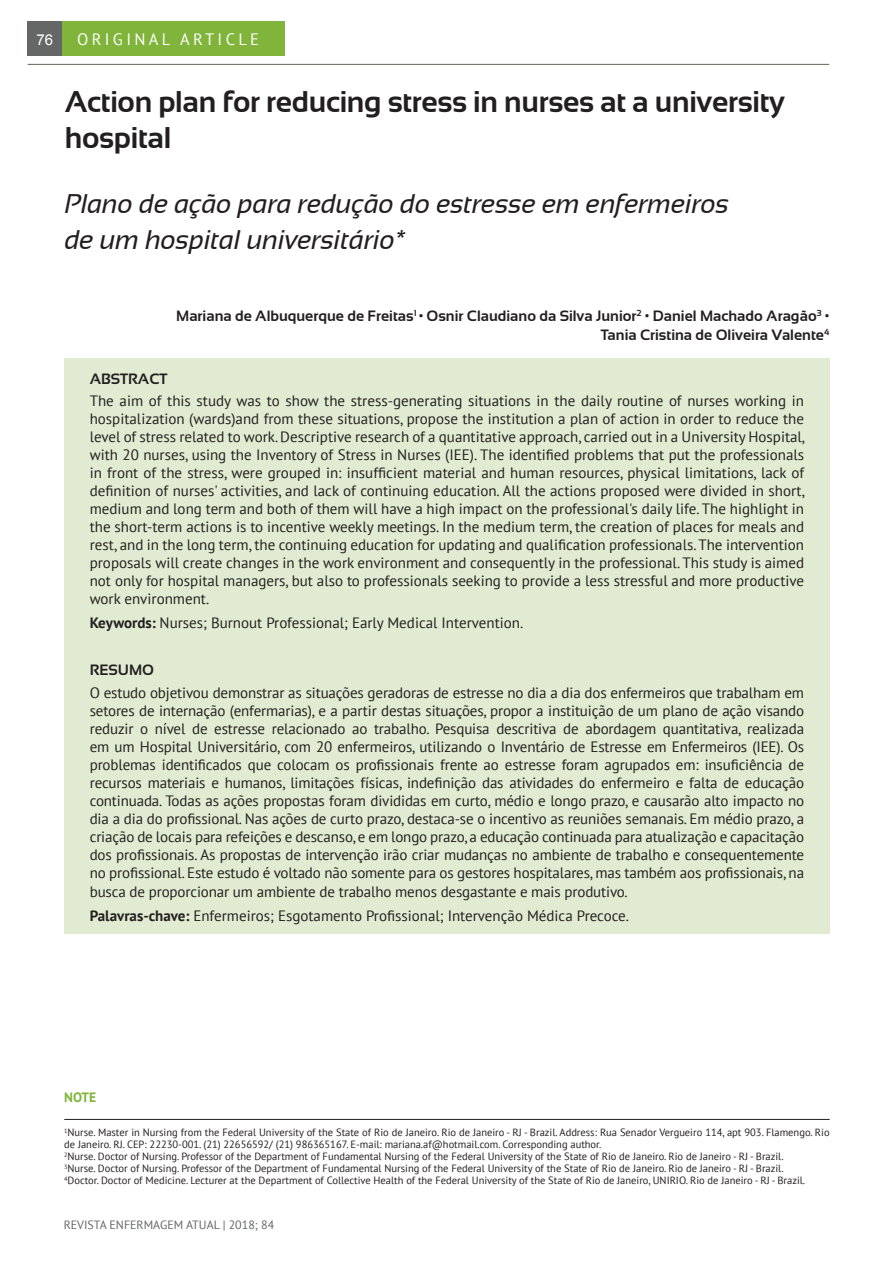
<style>
.page{position:relative;width:893px;height:1263px;background:#fff}
.page>*{position:absolute;margin:0;border:0;box-sizing:border-box;transform-origin:0 0}
.t1{font:700 30px/36px "Sansation";letter-spacing:-.01em;color:#231f20}
.t2{font:italic 27px/36px "Sansation";letter-spacing:-.01em;color:#231f20}
.t3{font:16.5px "PT Sans";letter-spacing:.2em;color:#fff}
.t4{font:15px/18px "PT Sans";color:#231f20;text-align:justify}
.t5{font:700 15px/19.5px "Sansation";color:#231f20;text-align:right}
.t6{font:15px "Arial";color:#fff}
.t7{font:700 13.5px "PT Sans";color:#81b43a}
.t8{font:12px "PT Sans";color:#656666}
.t9{font:10.5px/12px "PT Sans";color:#231f20}
.s1{font-weight:700}
</style>
<div class="page">
<div style="left:28px;top:21px;width:34px;height:35px;background:#656666"></div>
<div style="left:62px;top:21px;width:223px;height:35px;background:#81b43a"></div>
<hr style="left:28px;top:64px;width:801px;height:1px;background:#73776c">
<div style="left:64px;top:358px;width:765px;height:575px;background:#e1ebd1"></div>
<hr style="left:64px;top:1119px;width:766px;height:1px;background:#231f20">
<p class="t6" style="left:37px;top:30px;width:18px">76</p>
<p class="t3" style="left:77px;top:28px;width:183px">ORIGINAL ARTICLE</p>
<h1 class="t1" style="left:65px;top:84px;width:722px">Action plan for reducing stress in nurses at a university hospital</h1>
<h2 class="t2" style="left:65px;top:186px;width:666px">Plano de ação para redução do estresse em enfermeiros de um hospital universitário*</h2>
<p class="t5" style="left:176px;top:306px;width:655px">Mariana de Albuquerque de Freitas<sup>1</sup> • Osnir Claudiano da Silva Junior<sup>2</sup> • Daniel Machado Aragão<sup>3</sup> •<br>Tania Cristina de Oliveira Valente<sup>4</sup></p>
<p class="t5" style="left:90px;top:369px;width:79px">ABSTRACT</p>
<p class="t4" style="left:90px;top:391px;width:717px">The aim of this study was to show the stress-generating situations in the daily routine of nurses working in hospitalization (wards)and from these situations, propose the institution a plan of action in order to reduce the level of stress related to work. Descriptive research of a quantitative approach, carried out in a University Hospital, with 20 nurses, using the Inventory of Stress in Nurses (IEE). The identified problems that put the professionals in front of the stress, were grouped in: insufficient material and human resources, physical limitations, lack of definition of nurses' activities, and lack of continuing education. All the actions proposed were divided in short, medium and long term and both of them will have a high impact on the professional's daily life. The highlight in the short-term actions is to incentive weekly meetings. In the medium term, the creation of places for meals and rest, and in the long term, the continuing education for updating and qualification professionals. The intervention proposals will create changes in the work environment and consequently in the professional. This study is aimed not only for hospital managers, but also to professionals seeking to provide a less stressful and more productive work environment.</p>
<p class="t4" style="left:90px;top:613px;width:435px"><span class="s1">Keywords:</span> Nurses; Burnout Professional; Early Medical Intervention.</p>
<p class="t5" style="left:90px;top:660px;width:66px">RESUMO</p>
<p class="t4" style="left:90px;top:683px;width:716px">O estudo objetivou demonstrar as situações geradoras de estresse no dia a dia dos enfermeiros que trabalham em setores de internação (enfermarias), e a partir destas situações, propor a instituição de um plano de ação visando reduzir o nível de estresse relacionado ao trabalho. Pesquisa descritiva de abordagem quantitativa, realizada em um Hospital Universitário, com 20 enfermeiros, utilizando o Inventário de Estresse em Enfermeiros (IEE). Os problemas identificados que colocam os profissionais frente ao estresse foram agrupados em: insuficiência de recursos materiais e humanos, limitações físicas, indefinição das atividades do enfermeiro e falta de educação continuada. Todas as ações propostas foram divididas em curto, médio e longo prazo, e causarão alto impacto no dia a dia do profissional. Nas ações de curto prazo, destaca-se o incentivo as reuniões semanais. Em médio prazo, a criação de locais para refeições e descanso, e em longo prazo, a educação continuada para atualização e capacitação dos profissionais. As propostas de intervenção irão criar mudanças no ambiente de trabalho e consequentemente no profissional. Este estudo é voltado não somente para os gestores hospitalares, mas também aos profissionais, na</p>
<p class="t4" style="left:90px;top:879px;width:541px;line-height:23.7px">busca de proporcionar um ambiente de trabalho menos desgastante e mais produtivo.<br><span class="s1">Palavras-chave:</span> Enfermeiros; Esgotamento Profissional; Intervenção Médica Precoce.</p>
<p class="t7" style="left:64px;top:1088px;width:34px">NOTE</p>
<p class="t9" style="left:64px;top:1126px;width:767px"><sup>1</sup>Nurse. Master in Nursing from the Federal University of the State of Rio de Janeiro. Rio de Janeiro - RJ - Brazil. Address: Rua Senador Vergueiro 114, apt 903. Flamengo. Rio de Janeiro. RJ. CEP: 22230-001. (21) 22656592/ (21) 986365167. E-mail: mariana.af@hotmail.com. Corresponding author.<br><sup>2</sup>Nurse. Doctor of Nursing. Professor of the Department of Fundamental Nursing of the Federal University of the State of Rio de Janeiro. Rio de Janeiro - RJ - Brazil.<br><sup>3</sup>Nurse. Doctor of Nursing. Professor of the Department of Fundamental Nursing of the Federal University of the State of Rio de Janeiro. Rio de Janeiro - RJ - Brazil.<br><sup>4</sup>Doctor. Doctor of Medicine. Lecturer at the Department of Collective Health of the Federal University of the State of Rio de Janeiro, UNIRIO. Rio de Janeiro - RJ - Brazil.</p>
<p class="t8" style="left:64px;top:1217px;width:212px">REVISTA ENFERMAGEM ATUAL | 2018; 84</p>
</div>
